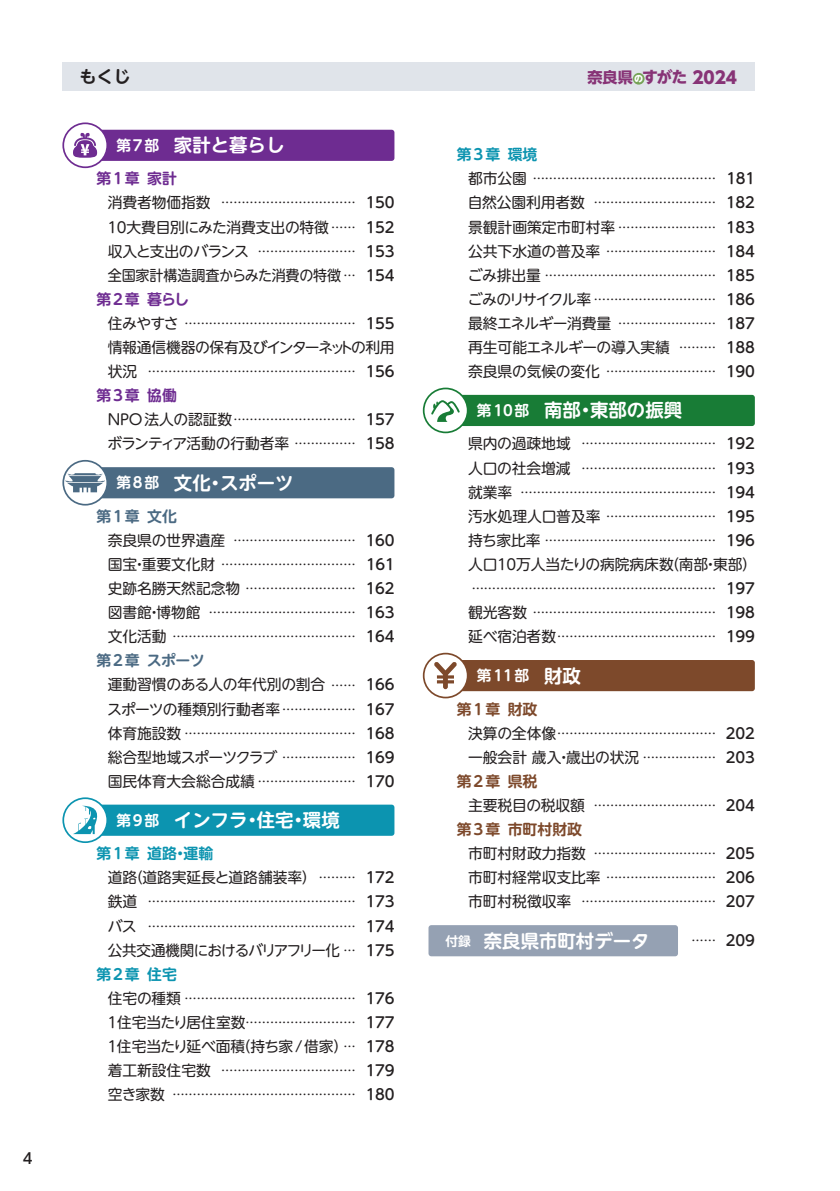
<style>
.page{position:relative;width:840px;height:1191px;background:#fff}
.page>*{position:absolute;margin:0;border:0;box-sizing:border-box;transform-origin:0 0}
.t1{font:700 18.4px "UD Shin M Go Pro De";color:#fff}
.t2{font:800 17px "UD Shin Go NT Pro";color:#873376}
.t3{font:700 17px "UD Shin M Go Pro De";color:#231f20}
.t4{font:14.8px/24px "UD Shin M Go Pro";letter-spacing:-.01em;color:#231f20}
.t5{font:14.8px "UD Shin M Go Pro";letter-spacing:-.035em;color:#231f20}
.t6{font:14.8px "UD Shin M Go Pro";letter-spacing:-.03em;color:#231f20}
.t7{font:14.8px "UD Shin M Go Pro";letter-spacing:-.055em;color:#231f20}
.t8{font:700 14.8px "UD Shin M Go Pro De";letter-spacing:.125em;color:#0c94b0}
.t9{font:700 14.8px "UD Shin M Go Pro De";letter-spacing:.125em;color:#6e2c91}
.t10{font:700 14.8px "UD Shin M Go Pro De";letter-spacing:-.02em;color:#4b6a83}
.t11{font:700 14.8px "UD Shin M Go Pro De";letter-spacing:.06em;color:#7d492b}
.t12{font:700 14.8px "UD Shin M Go Pro De";color:#7d492b}
.t13{font:700 14.8px "UD Shin M Go Pro De";color:#fff}
.t14{font:500 14.8px "UD Shin Go Pro";color:#231f20}
.t15{font:12.2px/24px "UD Shin M Go Pro";color:#231f20}
.s1{font-weight:700;font-size:15.2px}
.s2{font-size:9px;color:#fff}
.s3{font-weight:700;font-size:16px}
.s4{font-size:14.8px}
.s5{font-weight:500;font-size:14.8px}
.s6{font-size:12.2px}
.s7{font-weight:500}
.s8{font-size:18.4px}
.s9{font-family:"UD Shin M Go Pro De";font-weight:700;font-size:12.8px;color:#fff}
</style>
<div class="page">
<div style="left:62px;top:62px;width:692px;height:29px;background:#e0e4ea"></div>
<div style="left:632px;top:73px;width:12px;height:12px;background:#76a357;border-radius:50%"></div>
<div style="left:68px;top:130px;width:326px;height:31px;background:#6e2c91;border-radius:3px"></div>
<div style="left:68px;top:467px;width:326px;height:31px;background:#4b6a83;border-radius:3px"></div>
<div style="left:68px;top:804px;width:326px;height:31px;background:#0c94b0;border-radius:3px"></div>
<div style="left:428px;top:395px;width:326px;height:31px;background:#187c36;border-radius:3px"></div>
<div style="left:428px;top:660px;width:326px;height:31px;background:#7d492b;border-radius:3px"></div>
<div style="left:428px;top:925px;width:249px;height:31px;background:#95a1b3;border-radius:3px"></div>
<div style="left:63px;top:123px;width:44px;height:44px;background:#fff;border-radius:50%"></div>
<svg style="left:73px;top:133px;width:24px;height:25px"></svg>
<div style="left:62px;top:122px;width:46px;height:46px;border:2px solid #6e2c91;border-radius:50%"></div>
<svg style="left:63px;top:461px;width:44px;height:44px"></svg>
<svg style="left:65px;top:473px;width:40px;height:19px"></svg>
<div style="left:62px;top:460px;width:46px;height:45px;border:2px solid #4b6a83;border-radius:50%"></div>
<svg style="left:63px;top:798px;width:44px;height:44px"></svg>
<svg style="left:73px;top:805px;width:27px;height:29px"></svg>
<div style="left:62px;top:797px;width:46px;height:46px;border:2px solid #0c94b0;border-radius:50%"></div>
<div style="left:423px;top:388px;width:44px;height:44px;background:#fff;border-radius:50%"></div>
<svg style="left:431px;top:400px;width:28px;height:22px"></svg>
<div style="left:422px;top:387px;width:46px;height:46px;border:2px solid #187c36;border-radius:50%"></div>
<div style="left:423px;top:653px;width:44px;height:44px;background:#fff;border-radius:50%"></div>
<svg style="left:434px;top:662px;width:22px;height:27px"></svg>
<div style="left:422px;top:653px;width:46px;height:45px;border:2px solid #7d492b;border-radius:50%"></div>
<p class="t14" style="left:23px;top:1146px;width:11px">4</p>
<h2 class="t3" style="left:79px;top:63px;width:53px">もくじ</h2>
<h2 class="t2" style="left:587px;top:63px;width:151px"><span class="s1">奈良県</span><span class="s2">の</span><span class="s3">すがた</span> 2024</h2>
<h1 class="t1" style="left:116px;top:130px;width:169px"><span class="s4">第7部　</span>家計と暮らし</h1>
<p class="t9" style="left:96px;top:167px;width:82px">第1章 家計</p>
<p class="t15" style="left:108px;top:190px;width:288px"><span class="s4">消費者物価指数</span> …………………………… <span class="s5">150</span></p>
<p class="t4" style="left:108px;top:214px;width:288px;text-align:justify">10大費目別にみた消費支出の特徴 <span class="s6">……</span> <span class="s7">152</span>収入と支出のバランス <span class="s6">……………………</span> <span class="s7">153</span>全国家計構造調査からみた消費の特徴 <span class="s6">…</span> <span class="s7">154</span></p>
<p class="t9" style="left:96px;top:287px;width:94px">第2章 暮らし</p>
<p class="t15" style="left:108px;top:311px;width:288px"><span class="s4">住みやすさ</span> …………………………………… <span class="s5">155</span></p>
<p class="t5" style="left:108px;top:335px;width:288px">情報通信機器の保有及びインターネットの利用</p>
<p class="t15" style="left:108px;top:359px;width:288px"><span class="s4">状況</span> …………………………………………… <span class="s5">156</span></p>
<p class="t9" style="left:96px;top:383px;width:82px">第3章 協働</p>
<p class="t15" style="left:108px;top:407px;width:288px"><span class="s4">NPO法人の認証数</span>………………………… <span class="s5">157</span></p>
<p class="t6" style="left:107px;top:432px;width:288px">ボランティア活動の行動者率 <span class="s6">……………</span> <span class="s7">158</span></p>
<h1 class="t1" style="left:116px;top:468px;width:179px"><span class="s4">第8部　</span>文化・スポーツ</h1>
<p class="t10" style="left:96px;top:504px;width:82px">第1章 文化</p>
<p class="t15" style="left:108px;top:527px;width:288px"><span class="s4">奈良県の世界遺産</span> ………………………… <span class="s5">160</span><span class="s4">国宝・重要文化財</span> …………………………… <span class="s5">161</span></p>
<p class="t4" style="left:108px;top:575px;width:288px">史跡名勝天然記念物 <span class="s6">………………………</span> <span class="s7">162</span></p>
<p class="t15" style="left:108px;top:600px;width:288px"><span class="s4">図書館・博物館</span> ……………………………… <span class="s5">163</span><span class="s4">文化活動</span> ……………………………………… <span class="s5">164</span></p>
<p class="t10" style="left:96px;top:648px;width:110px">第 2 章 スポーツ</p>
<p class="t4" style="left:107px;top:672px;width:288px">運動習慣のある人の年代別の割合 <span class="s6">……</span> <span class="s7">166</span>スポーツの種類別行動者率 <span class="s6">………………</span> <span class="s7">167</span></p>
<p class="t15" style="left:108px;top:720px;width:288px"><span class="s4">体育施設数</span> …………………………………… <span class="s5">168</span></p>
<p class="t4" style="left:108px;top:744px;width:288px">総合型地域スポーツクラブ <span class="s6">………………</span> <span class="s7">169</span>国民体育大会総合成績 <span class="s6">……………………</span> <span class="s7">170</span></p>
<h1 class="t1" style="left:116px;top:805px;width:225px"><span class="s4">第9部　</span>インフラ・住宅・環境</h1>
<p class="t8" style="left:96px;top:841px;width:118px">第1章 道路・運輸</p>
<p class="t4" style="left:108px;top:865px;width:288px">道路（道路実延長と道路舗装率） <span class="s6">………</span> <span class="s7">172</span></p>
<p class="t15" style="left:108px;top:889px;width:288px"><span class="s4">鉄道</span> …………………………………………… <span class="s5">173</span><span class="s4">バス</span> …………………………………………… <span class="s5">174</span></p>
<p class="t7" style="left:108px;top:938px;width:288px">公共交通機関におけるバリアフリー化 <span class="s6">…</span> <span class="s7">175</span></p>
<p class="t8" style="left:96px;top:962px;width:82px">第2章 住宅</p>
<p class="t15" style="left:108px;top:985px;width:288px"><span class="s4">住宅の種類</span> …………………………………… <span class="s5">176</span></p>
<p class="t4" style="left:108px;top:1009px;width:288px">1住宅当たり居住室数<span class="s6">………………………</span> <span class="s7">177<br></span>1住宅当たり延べ面積（持ち家/借家）<span class="s6">…</span> <span class="s7">178</span></p>
<p class="t15" style="left:108px;top:1058px;width:288px"><span class="s4">着工新設住宅数</span> …………………………… <span class="s5">179</span><span class="s4">空き家数</span> ……………………………………… <span class="s5">180</span></p>
<p class="t8" style="left:456px;top:142px;width:82px">第3章 環境</p>
<p class="t15" style="left:467px;top:166px;width:289px"><span class="s4">都市公園</span> ……………………………………… <span class="s5">181</span><span class="s4">自然公園利用者数</span> ………………………… <span class="s5">182</span></p>
<p class="t4" style="left:468px;top:214px;width:288px">景観計画策定市町村率 <span class="s6">……………………</span> <span class="s7">183</span>公共下水道の普及率 <span class="s6">………………………</span> <span class="s7">184</span></p>
<p class="t15" style="left:467px;top:262px;width:288px"><span class="s4">ごみ排出量</span> …………………………………… <span class="s5">185</span><span class="s4">ごみのリサイクル率</span> ………………………… <span class="s5">186</span></p>
<p class="t4" style="left:468px;top:310px;width:288px;text-align:justify">最終エネルギー消費量 <span class="s6">……………………</span> <span class="s7">187</span>再生可能エネルギーの導入実績 <span class="s6">………</span> <span class="s7">188</span>奈良県の気候の変化 <span class="s6">………………………</span> <span class="s7">190</span></p>
<h1 class="t1" style="left:476px;top:395px;width:207px"><span class="s4">第10部　</span>南部・東部の振興</h1>
<p class="t15" style="left:468px;top:431px;width:288px;text-align:justify"><span class="s4">県内の過疎地域</span> …………………………… <span class="s5">192</span><span class="s4">人口の社会増減</span> …………………………… <span class="s5">193</span><span class="s4">就業率</span> ………………………………………… <span class="s5">194</span></p>
<p class="t4" style="left:468px;top:503px;width:288px">汚水処理人口普及率 <span class="s6">………………………</span> <span class="s7">195</span></p>
<p class="t15" style="left:468px;top:527px;width:288px"><span class="s4">持ち家比率</span> …………………………………… <span class="s5">196</span></p>
<p class="t4" style="left:468px;top:551px;width:290px">人口10万人当たりの病院病床数（南部・東部）</p>
<p class="t15" style="left:468px;top:576px;width:288px;text-align:justify">…………………………………………………… <span class="s5">197</span><span class="s4">観光客数</span> ……………………………………… <span class="s5">198</span><span class="s4">延べ宿泊者数</span>………………………………… <span class="s5">199</span></p>
<p class="t13" style="left:476px;top:663px;width:106px">第11部　<span class="s8">財政</span></p>
<p class="t11" style="left:456px;top:697px;width:82px">第1章 財政</p>
<p class="t15" style="left:468px;top:720px;width:288px"><span class="s4">決算の全体像</span>………………………………… <span class="s5">202</span></p>
<p class="t4" style="left:468px;top:744px;width:288px">一般会計 歳入・歳出の状況 <span class="s6">………………</span> <span class="s7">203</span></p>
<p class="t11" style="left:456px;top:769px;width:82px">第2章 県税</p>
<p class="t15" style="left:468px;top:792px;width:288px"><span class="s4">主要税目の税収額</span> ………………………… <span class="s5">204</span></p>
<p class="t12" style="left:456px;top:817px;width:127px">第3章 市町村財政</p>
<p class="t15" style="left:468px;top:841px;width:288px"><span class="s4">市町村財政力指数</span> ………………………… <span class="s5">205</span></p>
<p class="t4" style="left:468px;top:865px;width:288px">市町村経常収支比率 <span class="s6">………………………</span> <span class="s7">206</span></p>
<p class="t15" style="left:468px;top:889px;width:288px"><span class="s4">市町村税徴収率</span> …………………………… <span class="s5">207</span></p>
<p class="t4" style="left:445px;top:927px;width:311px"><span class="s9">付録　</span>　　　　　　　　　　　　　　　<span class="s6">……</span> <span class="s7">209</span></p>
<h1 class="t1" style="left:483px;top:925px;width:167px">奈良県市町村データ</h1>
</div>
